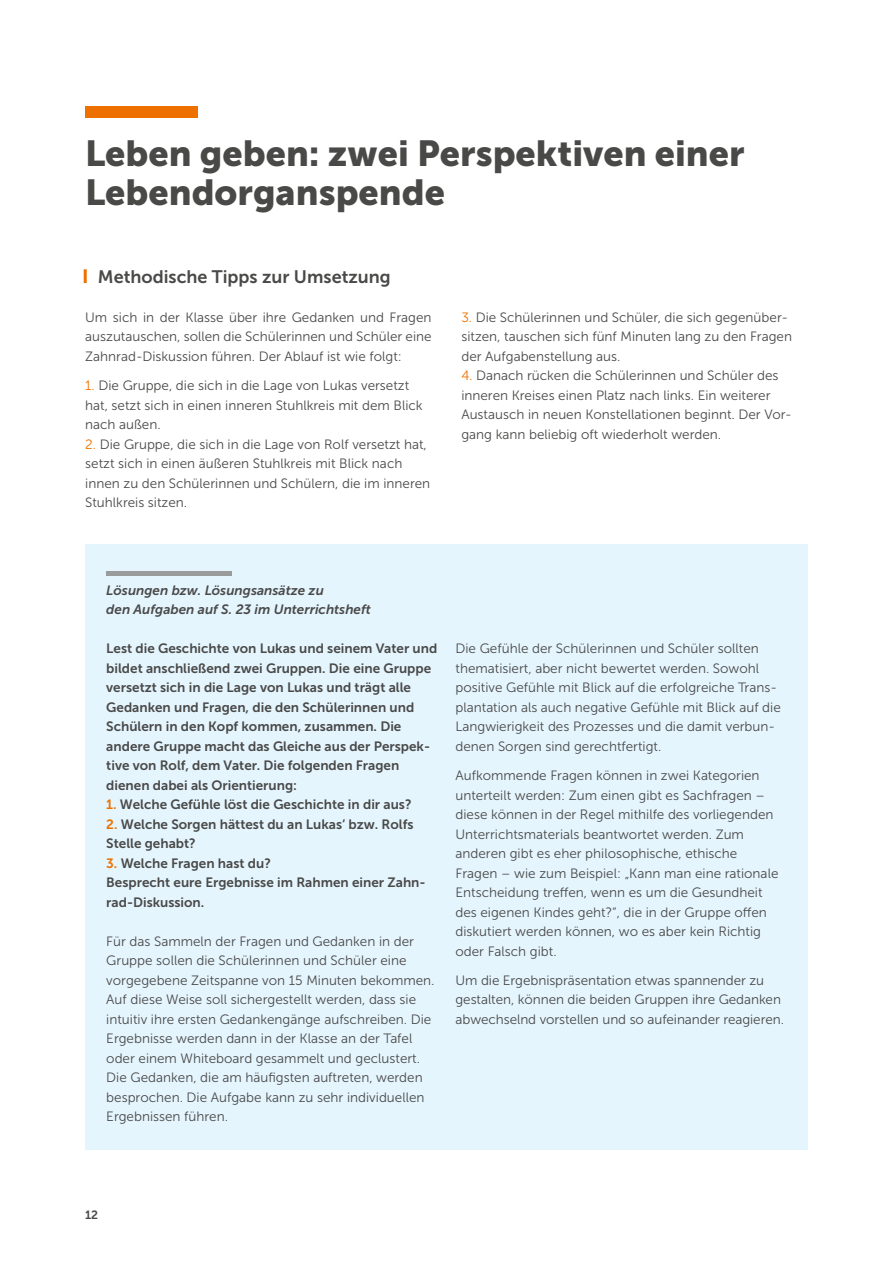
<style>
.page{position:relative;width:893px;height:1263px;background:#fff}
.page>*{position:absolute;margin:0;border:0;box-sizing:border-box;transform-origin:0 0}
.Main_Main_H1_linksbündig{font:36px/39px "Museo Sans 900";color:#494948}
.Main_Main_H2_Orange{font:18px "Museo Sans 700";color:#494948}
.Main_p_Infokasten_Fliesstext{font:13.5px/19.5px "Museo Sans 300";color:#494948}
.Infokaesten_p_Lösungen_Frage{font:13.5px/19.5px "Museo Sans 700";color:#494948}
.Infokaesten_p_Lösungen_kursiv_Zeile_2{font:italic 13.5px/19.5px "Museo Sans 700";color:#494948}
.t1{font:12px "Museo Sans 700";color:#494948}
.s1{color:#ee7100}
</style>
<div class="page">
<div style="left:85px;top:544px;width:723px;height:606px;background:#e5f5fe"></div>
<hr style="left:106px;top:571px;width:125px;height:4px;background:#9a9b9b">
<div style="left:85px;top:106px;width:113px;height:12px;background:#ee7100"></div>
<hr style="left:84px;top:269px;width:3px;height:14px;background:#ee7100">
<h1 class="Main_Main_H1_linksbündig" style="left:85px;top:134px;width:661px">Leben geben: zwei Perspektiven einer<br>Lebendorganspende</h1>
<h2 class="Main_Main_H2_Orange" style="left:98px;top:267px;width:294px">Methodische Tipps zur Umsetzung</h2>
<p class="Main_p_Infokasten_Fliesstext" style="left:85px;top:307px;width:348px;text-align:justify">Um sich in der Klasse über ihre Gedanken und Fragen auszutauschen, sollen die Schülerinnen und Schüler eine Zahnrad-Diskussion führen. Der Ablauf ist wie folgt:</p>
<p class="Main_p_Infokasten_Fliesstext" style="left:85px;top:376px;width:339px"><span class="s1">1.</span> Die Gruppe, die sich in die Lage von Lukas versetzt hat, setzt sich in einen inneren Stuhlkreis mit dem Blick nach außen.</p>
<p class="Main_p_Infokasten_Fliesstext" style="left:85px;top:434px;width:347px"><span class="s1">2.</span> Die Gruppe, die sich in die Lage von Rolf versetzt hat, setzt sich in einen äußeren Stuhlkreis mit Blick nach innen zu den Schülerinnen und Schülern, die im inneren Stuhlkreis sitzen.</p>
<p class="Main_p_Infokasten_Fliesstext" style="left:461px;top:307px;width:332px"><span class="s1">3.</span> Die Schülerinnen und Schüler, die sich gegenüber&shy;sitzen, tauschen sich fünf Minuten lang zu den Fragen der Aufgabenstellung aus.</p>
<p class="Main_p_Infokasten_Fliesstext" style="left:461px;top:366px;width:332px"><span class="s1">4.</span> Danach rücken die Schülerinnen und Schüler des inneren Kreises einen Platz nach links. Ein weiterer Austausch in neuen Konstellationen beginnt. Der Vor&shy;gang kann beliebig oft wiederholt werden.</p>
<p class="Infokaesten_p_Lösungen_kursiv_Zeile_2" style="left:106px;top:580px;width:266px">Lösungen bzw. Lösungsansätze zu<br>den Aufgaben auf S. 23 im Unterrichtsheft</p>
<p class="Infokaesten_p_Lösungen_Frage" style="left:106px;top:639px;width:333px">Lest die Geschichte von Lukas und seinem Vater und bildet anschließend zwei Gruppen. Die eine Gruppe versetzt sich in die Lage von Lukas und trägt alle Gedanken und Fragen, die den Schülerinnen und Schülern in den Kopf kommen, zusammen. Die andere Gruppe macht das Gleiche aus der Perspek&shy;tive von Rolf, dem Vater. Die folgenden Fragen dienen dabei als Orientierung:</p>
<p class="Infokaesten_p_Lösungen_Frage" style="left:106px;top:795px;width:307px"><span class="s1">1.</span> Welche Gefühle löst die Geschichte in dir aus?</p>
<p class="Infokaesten_p_Lösungen_Frage" style="left:106px;top:814px;width:309px"><span class="s1">2.</span> Welche Sorgen hättest du an Lukas‘ bzw. Rolfs<br>Stelle gehabt?</p>
<p class="Infokaesten_p_Lösungen_Frage" style="left:106px;top:853px;width:166px"><span class="s1">3.</span> Welche Fragen hast du?</p>
<p class="Infokaesten_p_Lösungen_Frage" style="left:106px;top:873px;width:321px">Besprecht eure Ergebnisse im Rahmen einer Zahn&shy;rad-Diskussion.</p>
<p class="Main_p_Infokasten_Fliesstext" style="left:106px;top:931px;width:327px">Für das Sammeln der Fragen und Gedanken in der Gruppe sollen die Schülerinnen und Schüler eine vorgegebene Zeitspanne von 15 Minuten bekommen.<br>Auf diese Weise soll sichergestellt werden, dass sie intuitiv ihre ersten Gedankengänge aufschreiben. Die Ergebnisse werden dann in der Klasse an der Tafel oder einem Whiteboard gesammelt und geclustert.<br>Die Gedanken, die am häufigsten auftreten, werden besprochen. Die Aufgabe kann zu sehr individuellen Ergebnissen führen.</p>
<p class="Main_p_Infokasten_Fliesstext" style="left:455px;top:639px;width:327px">Die Gefühle der Schülerinnen und Schüler sollten thematisiert, aber nicht bewertet werden. Sowohl positive Gefühle mit Blick auf die erfolgreiche Trans&shy;plantation als auch negative Gefühle mit Blick auf die Langwierigkeit des Prozesses und die damit verbun&shy;denen Sorgen sind gerechtfertigt.</p>
<p class="Main_p_Infokasten_Fliesstext" style="left:455px;top:766px;width:324px">Aufkommende Fragen können in zwei Kategorien unterteilt werden: Zum einen gibt es Sachfragen – diese können in der Regel mithilfe des vorliegenden Unterrichtsmaterials beantwortet werden. Zum anderen gibt es eher philosophische, ethische Fragen – wie zum Beispiel: „Kann man eine rationale Entscheidung treffen, wenn es um die Gesundheit des eigenen Kindes geht?“, die in der Gruppe offen diskutiert werden können, wo es aber kein Richtig oder Falsch gibt.</p>
<p class="Main_p_Infokasten_Fliesstext" style="left:455px;top:970px;width:328px">Um die Ergebnispräsentation etwas spannender zu gestalten, können die beiden Gruppen ihre Gedanken abwechselnd vorstellen und so aufeinander reagieren.</p>
<p class="t1" style="left:85px;top:1208px;width:15px">12</p>
</div>
